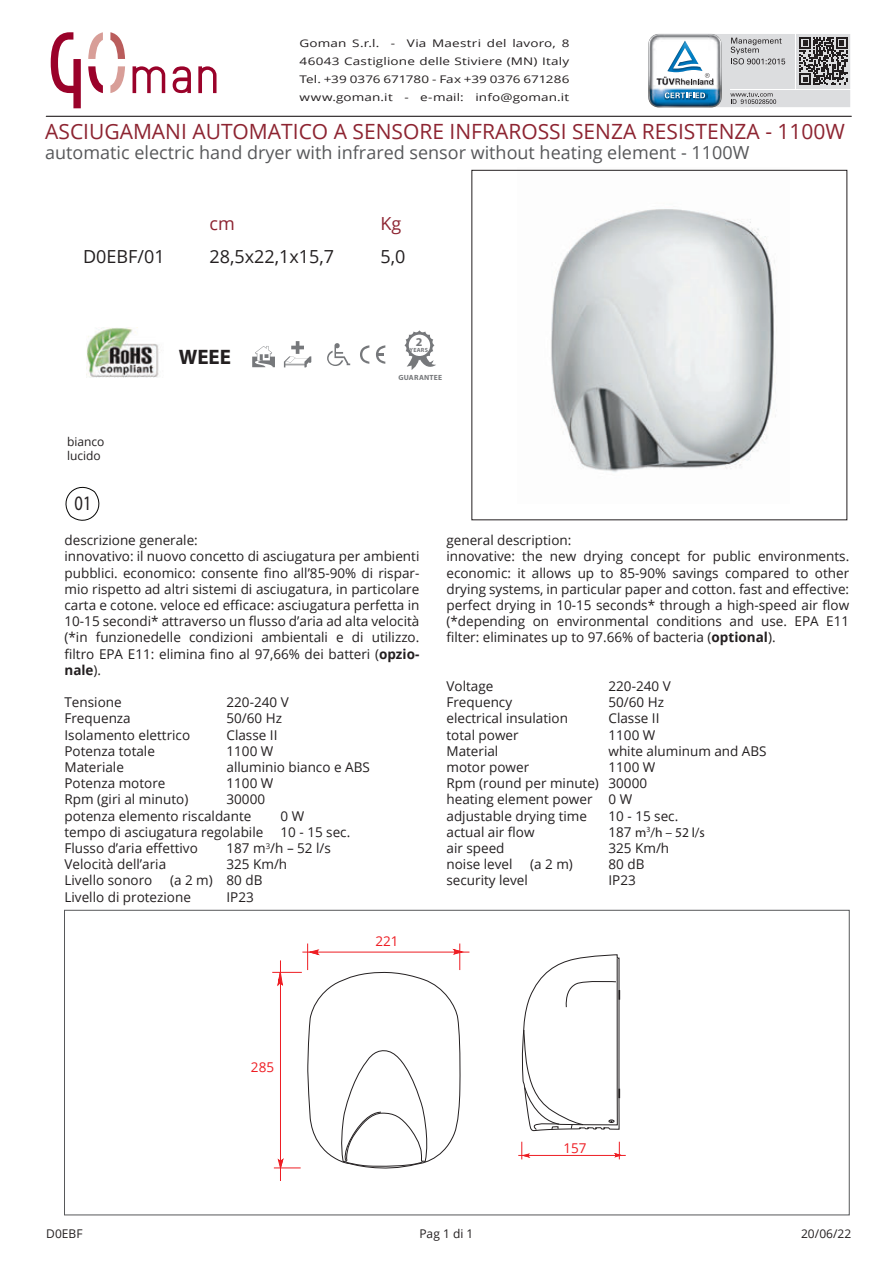
<style>
.page{position:relative;width:893px;height:1263px;background:#fff}
.page>*{position:absolute;margin:0;border:0;box-sizing:border-box;transform-origin:0 0}
.t1{font:21px "Open Sans";color:#8d2431}
.t2{font:700 21px "Myriad Pro";color:#231f20}
.t3{font:20.7px "Myriad Pro";color:#231f20;scale:.8 1}
.t4{font:18px "Open Sans";color:#57585a}
.t5{font:18px "Open Sans";color:#231f20}
.t6{font:18px "Open Sans";color:#8d2431}
.t7{font:13.5px/16.2px "Open Sans";color:#231f20}
.t8{font:13.5px "Myriad Pro";color:#231f20}
.t9{font:13.5px "Open Sans";color:#ee1d23}
.t10{font:12px/14.4px "Open Sans";color:#231f20}
.t11{font:700 12px "Myriad Pro";color:#76787b}
.t12{font:10.5px/18px "Open Sans";letter-spacing:.01em;color:#231f20;text-align:justify;scale:1.29 1}
.t13{font:700 7.5px "Myriad Pro";letter-spacing:.025em;color:#76787b}
.t14{font:700 6px "Myriad Pro";letter-spacing:.04em;color:#76787b}
.s1{font-weight:700}
.s2{font-family:"Open Sans"}
</style>
<div class="page">
<img style="left:518px;top:169px;width:272px;height:304px">
<hr style="left:46px;top:116px;width:805px;height:1px;background:#231f20">
<svg style="left:648px;top:33px;width:202px;height:75px"></svg>
<svg style="left:360px;top:345px;width:9px;height:19px"></svg>
<svg style="left:376px;top:345px;width:9px;height:19px"></svg>
<svg style="left:327px;top:343px;width:23px;height:23px"></svg>
<svg style="left:252px;top:346px;width:23px;height:21px"></svg>
<svg style="left:284px;top:341px;width:27px;height:26px"></svg>
<svg style="left:65px;top:486px;width:35px;height:35px"></svg>
<svg style="left:404px;top:330px;width:32px;height:40px"></svg>
<svg style="left:88px;top:66px;width:15px;height:27px"></svg>
<svg style="left:198px;top:66px;width:19px;height:27px"></svg>
<svg style="left:133px;top:66px;width:32px;height:27px"></svg>
<svg style="left:173px;top:66px;width:18px;height:27px"></svg>
<svg style="left:88px;top:32px;width:15px;height:27px"></svg>
<svg style="left:110px;top:32px;width:15px;height:27px"></svg>
<svg style="left:110px;top:66px;width:15px;height:27px"></svg>
<svg style="left:51px;top:32px;width:30px;height:76px"></svg>
<img style="left:86px;top:327px;width:73px;height:50px">
<hr style="left:280px;top:960px;width:1px;height:221px;background:#ee1d23">
<svg style="left:277px;top:973px;width:6px;height:13px"></svg>
<svg style="left:274px;top:1158px;width:27px;height:11px"></svg>
<hr style="left:272px;top:972px;width:30px;height:1px;background:#ee1d23">
<hr style="left:302px;top:952px;width:167px;height:1px;background:#ee1d23">
<svg style="left:307px;top:943px;width:156px;height:226px"></svg>
<svg style="left:521px;top:954px;width:99px;height:177px"></svg>
<hr style="left:518px;top:1155px;width:108px;height:1px;background:#ee1d23">
<svg style="left:521px;top:1142px;width:9px;height:17px"></svg>
<svg style="left:614px;top:1142px;width:7px;height:17px"></svg>
<p class="t12" style="left:299px;top:34px;width:211px">Goman S.r.l. - Via Maestri del lavoro, 8<br>46043 Castiglione delle Stiviere (MN) Italy Tel. +39 0376 671780 - Fax +39 0376 671286 www.goman.it - e-mail: info@goman.it</p>
<h1 class="t1" style="left:45px;top:117px;width:801px">ASCIUGAMANI AUTOMATICO A SENSORE INFRAROSSI SENZA RESISTENZA - 1100W</h1>
<h3 class="t4" style="left:45px;top:140px;width:706px">automatic electric hand dryer with infrared sensor without heating element - 1100W</h3>
<h3 class="t5" style="left:83px;top:244px;width:83px">D0EBF/01</h3>
<h3 class="t6" style="left:209px;top:212px;width:27px">cm</h3>
<h3 class="t5" style="left:209px;top:244px;width:126px">28,5x22,1x15,7</h3>
<p class="t10" style="left:67px;top:434px;width:39px">bianco lucido</p>
<h2 class="t3" style="left:75px;top:491px;width:23px">01</h2>
<h1 class="t2" style="left:179px;top:343px;width:54px">WEEE</h1>
<h3 class="t6" style="left:380px;top:212px;width:22px">Kg</h3>
<h3 class="t5" style="left:380px;top:244px;width:27px">5,0</h3>
<p class="t11" style="left:416px;top:334px;width:8px">2</p>
<p class="t14" style="left:410px;top:346px;width:20px">YEARS</p>
<p class="t13" style="left:399px;top:373px;width:45px">GUARANTEE</p>
<p class="t7" style="left:64px;top:532px;width:356px">descrizione generale:<br>innovativo: il nuovo concetto di asciugatura per ambienti pubblici. economico: consente fino all’85-90% di rispar&shy;mio rispetto ad altri sistemi di asciugatura, in particolare carta e cotone. veloce ed efficace: asciugatura perfetta in 10-15 secondi* attraverso un flusso d’aria ad alta velocità (*in funzionedelle condizioni ambientali e di utilizzo. filtro EPA E11: elimina fino al 97,66% dei batteri (<span class="s1">opzio&shy;nale</span>).</p>
<p class="t7" style="left:64px;top:694px;width:59px">Tensione</p>
<p class="t7" style="left:226px;top:694px;width:64px">220-240 V</p>
<p class="t7" style="left:64px;top:710px;width:68px">Frequenza</p>
<p class="t7" style="left:226px;top:710px;width:57px">50/60 Hz</p>
<p class="t7" style="left:64px;top:726px;width:127px">Isolamento elettrico</p>
<p class="t7" style="left:226px;top:726px;width:52px">Classe II</p>
<p class="t7" style="left:64px;top:742px;width:92px">Potenza totale</p>
<p class="t7" style="left:226px;top:742px;width:48px">1100 W</p>
<p class="t7" style="left:64px;top:759px;width:61px">Materiale</p>
<p class="t7" style="left:226px;top:759px;width:145px">alluminio bianco e ABS</p>
<p class="t7" style="left:64px;top:775px;width:102px">Potenza motore</p>
<p class="t7" style="left:226px;top:775px;width:48px">1100 W</p>
<p class="t7" style="left:64px;top:791px;width:125px">Rpm (giri al minuto)</p>
<p class="t7" style="left:64px;top:791px;width:202px;text-indent:162px">30000 potenza elemento riscaldante</p>
<p class="t7" style="left:280px;top:807px;width:25px">0 W</p>
<p class="t7" style="left:64px;top:823px;width:200px">tempo di asciugatura regolabile</p>
<p class="t7" style="left:280px;top:823px;width:71px">10 - 15 sec.</p>
<p class="t7" style="left:64px;top:840px;width:135px">Flusso d’aria effettivo</p>
<p class="t7" style="left:226px;top:840px;width:106px">187 m<sup>3</sup>/h – 52 l/s</p>
<p class="t7" style="left:64px;top:856px;width:103px">Velocità dell’aria</p>
<p class="t7" style="left:226px;top:856px;width:62px">325 Km/h</p>
<p class="t7" style="left:64px;top:872px;width:89px">Livello sonoro</p>
<p class="t7" style="left:64px;top:872px;width:199px;text-indent:106px">(a 2 m) 80 dB<br>Livello di protezione</p>
<p class="t7" style="left:226px;top:888px;width:29px">IP23</p>
<p class="t9" style="left:375px;top:932px;width:25px">221</p>
<p class="t7" style="left:446px;top:532px;width:404px">general description:<br>innovative: the new drying concept for public environments. economic: it allows up to 85-90% savings compared to other drying systems, in particular paper and cotton. fast and effective: perfect drying in 10-15 seconds* through a high-speed air flow (*depending on environmental conditions and use. EPA E11 filter: eliminates up to 97.66% of bacteria (<span class="s1">optional</span>).</p>
<p class="t7" style="left:446px;top:678px;width:48px">Voltage</p>
<p class="t7" style="left:608px;top:678px;width:64px">220-240 V</p>
<p class="t7" style="left:446px;top:694px;width:67px">Frequency</p>
<p class="t7" style="left:608px;top:694px;width:57px">50/60 Hz</p>
<p class="t7" style="left:446px;top:710px;width:123px">electrical insulation</p>
<p class="t7" style="left:608px;top:710px;width:52px">Classe II</p>
<p class="t7" style="left:446px;top:726px;width:74px">total power</p>
<p class="t7" style="left:608px;top:726px;width:48px">1100 W</p>
<p class="t7" style="left:446px;top:742px;width:53px">Material</p>
<p class="t7" style="left:608px;top:742px;width:160px">white aluminum and ABS</p>
<p class="t7" style="left:446px;top:759px;width:84px">motor power</p>
<p class="t7" style="left:446px;top:759px;width:210px;text-indent:162px">1100 W<br>Rpm (round per minute) 30000 heating element power 0 W adjustable drying time</p>
<p class="t7" style="left:608px;top:807px;width:71px">10 - 15 sec.</p>
<p class="t7" style="left:446px;top:823px;width:90px">actual air flow</p>
<p class="t8" style="left:608px;top:824px;width:98px"><span class="s2">187</span> m<sup>3</sup>/h – 52 l/s</p>
<p class="t7" style="left:446px;top:840px;width:60px">air speed</p>
<p class="t7" style="left:608px;top:840px;width:62px">325 Km/h</p>
<p class="t7" style="left:446px;top:856px;width:68px">noise level</p>
<p class="t7" style="left:530px;top:856px;width:44px">(a 2 m)</p>
<p class="t7" style="left:608px;top:856px;width:37px">80 dB</p>
<p class="t7" style="left:446px;top:872px;width:83px">security level</p>
<p class="t7" style="left:608px;top:872px;width:29px">IP23</p>
<p class="t9" style="left:251px;top:1058px;width:25px">285</p>
<p class="t9" style="left:563px;top:1138px;width:25px">157</p>
<p class="t10" style="left:46px;top:1226px;width:38px">D0EBF</p>
<p class="t10" style="left:419px;top:1226px;width:56px">Pag 1 di 1</p>
<p class="t10" style="left:801px;top:1226px;width:52px">20/06/22</p>
</div>
